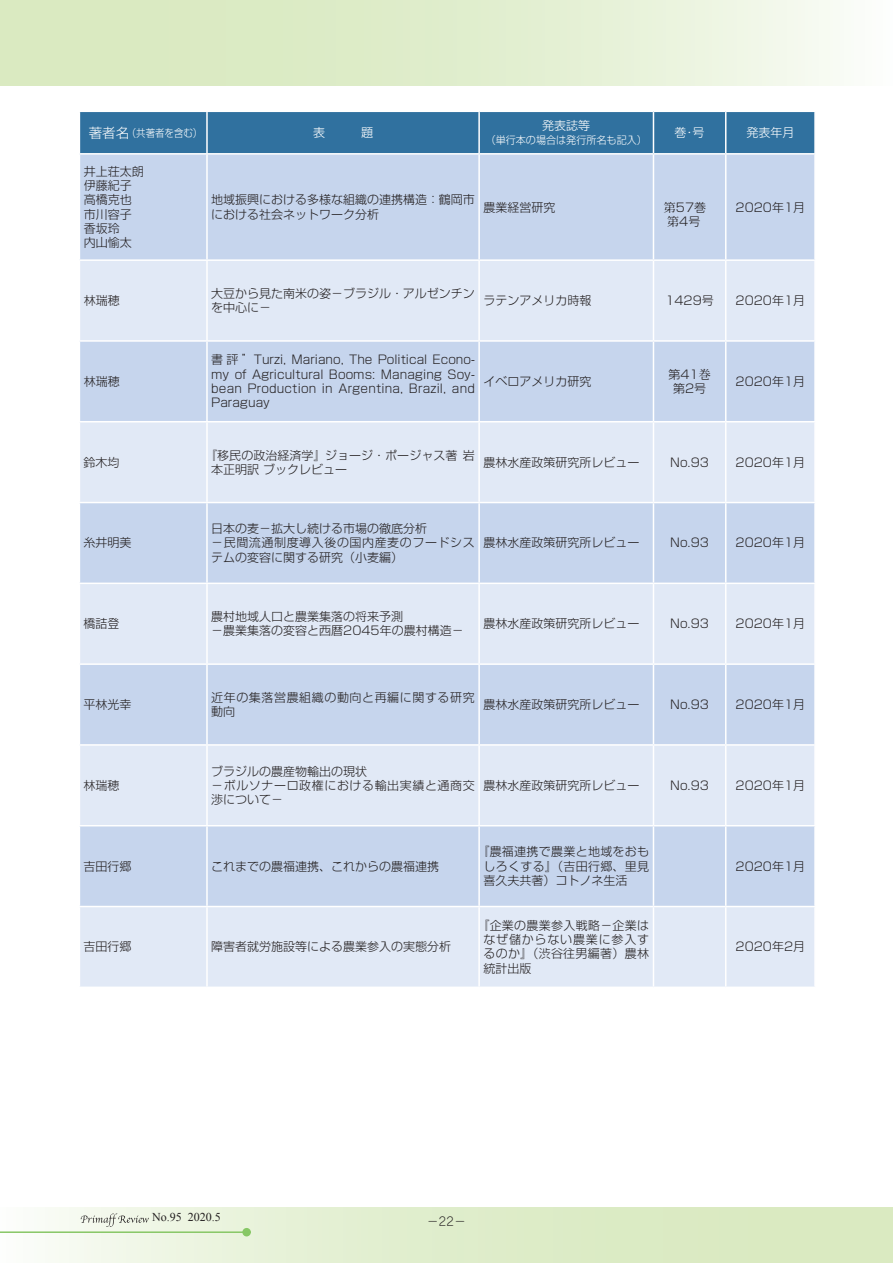
<style>
.page{position:relative;width:893px;height:1263px;background:#fff}
.page>*{position:absolute;margin:0;border:0;box-sizing:border-box;transform-origin:0 0}
.t1{font:300 12px/14.2px "Shin Go Pro";color:#231f20}
.t2{font:300 12px/14.2px "Shin Go Pro";letter-spacing:.05em;color:#231f20}
.t3{font:300 12px "Shin Go Pro";color:#fff}
.t4{font:12px "Times New Roman";color:#231f20}
.t5{font:300 12px "Jun 101 Pro";color:#231f20}
.t6{font:300 10.5px "Shin Go Pro";color:#fff;scale:.96 1}
.t7{font:300 10.5px "Shin Go Pro";color:#fff;scale:.9 1}
.s1{font-size:13.5px}
.s2{font-family:"Koz Min Pr 6 N";font-weight:400}
</style>
<div class="page">
<div style="left:0;top:1208px;width:893px;height:55px;background:linear-gradient(to right,#f4f9ee,#d3e6b6)"></div>
<div style="left:0;top:0;width:893px;height:85px;background:linear-gradient(to right,#d3e6b6,#f4f9ef)"></div>
<div style="left:80px;top:112px;width:734px;height:41px;background:#30719f"></div>
<div style="left:80px;top:155px;width:734px;height:104px;background:#c6d5ed"></div>
<svg style="left:80px;top:261px;width:734px;height:725px;background:#d5e0f2"></svg>
<hr style="left:206px;top:155px;width:2px;height:104px;background:#fff">
<hr style="left:478px;top:155px;width:2px;height:104px;background:#fff">
<hr style="left:653px;top:155px;width:1px;height:104px;background:#fff">
<hr style="left:725px;top:155px;width:1px;height:104px;background:#fff">
<hr style="left:206px;top:112px;width:2px;height:41px;background:#fff">
<hr style="left:478px;top:112px;width:2px;height:41px;background:#fff">
<hr style="left:653px;top:112px;width:1px;height:41px;background:#fff">
<hr style="left:725px;top:112px;width:1px;height:41px;background:#fff">
<hr style="left:206px;top:261px;width:2px;height:79px;background:#fff">
<hr style="left:478px;top:261px;width:2px;height:79px;background:#fff">
<hr style="left:653px;top:261px;width:1px;height:79px;background:#fff">
<hr style="left:725px;top:261px;width:1px;height:79px;background:#fff">
<hr style="left:79px;top:340px;width:128px;height:2px;background:#fff">
<hr style="left:207px;top:340px;width:272px;height:2px;background:#fff">
<hr style="left:206px;top:342px;width:2px;height:79px;background:#fff">
<hr style="left:479px;top:340px;width:174px;height:2px;background:#fff">
<hr style="left:478px;top:342px;width:2px;height:79px;background:#fff">
<hr style="left:653px;top:340px;width:73px;height:2px;background:#fff">
<hr style="left:653px;top:342px;width:1px;height:79px;background:#fff">
<hr style="left:726px;top:340px;width:90px;height:2px;background:#fff">
<hr style="left:725px;top:342px;width:1px;height:79px;background:#fff">
<hr style="left:79px;top:421px;width:128px;height:1px;background:#fff">
<hr style="left:207px;top:421px;width:272px;height:1px;background:#fff">
<hr style="left:206px;top:422px;width:2px;height:80px;background:#fff">
<hr style="left:479px;top:421px;width:174px;height:1px;background:#fff">
<hr style="left:478px;top:422px;width:2px;height:80px;background:#fff">
<hr style="left:653px;top:421px;width:73px;height:1px;background:#fff">
<hr style="left:653px;top:422px;width:1px;height:80px;background:#fff">
<hr style="left:726px;top:421px;width:90px;height:1px;background:#fff">
<hr style="left:725px;top:422px;width:1px;height:80px;background:#fff">
<hr style="left:79px;top:502px;width:128px;height:1px;background:#fff">
<hr style="left:207px;top:502px;width:272px;height:1px;background:#fff">
<hr style="left:206px;top:503px;width:2px;height:80px;background:#fff">
<hr style="left:479px;top:502px;width:174px;height:1px;background:#fff">
<hr style="left:478px;top:503px;width:2px;height:80px;background:#fff">
<hr style="left:653px;top:502px;width:73px;height:1px;background:#fff">
<hr style="left:653px;top:503px;width:1px;height:80px;background:#fff">
<hr style="left:726px;top:502px;width:90px;height:1px;background:#fff">
<hr style="left:725px;top:503px;width:1px;height:80px;background:#fff">
<hr style="left:79px;top:583px;width:128px;height:1px;background:#fff">
<hr style="left:207px;top:583px;width:272px;height:1px;background:#fff">
<hr style="left:206px;top:584px;width:2px;height:79px;background:#fff">
<hr style="left:479px;top:583px;width:174px;height:1px;background:#fff">
<hr style="left:478px;top:584px;width:2px;height:79px;background:#fff">
<hr style="left:653px;top:583px;width:73px;height:1px;background:#fff">
<hr style="left:653px;top:584px;width:1px;height:79px;background:#fff">
<hr style="left:726px;top:583px;width:90px;height:1px;background:#fff">
<hr style="left:725px;top:584px;width:1px;height:79px;background:#fff">
<hr style="left:79px;top:663px;width:128px;height:2px;background:#fff">
<hr style="left:207px;top:663px;width:272px;height:2px;background:#fff">
<hr style="left:206px;top:665px;width:2px;height:79px;background:#fff">
<hr style="left:479px;top:663px;width:174px;height:2px;background:#fff">
<hr style="left:478px;top:665px;width:2px;height:79px;background:#fff">
<hr style="left:653px;top:663px;width:73px;height:2px;background:#fff">
<hr style="left:653px;top:665px;width:1px;height:79px;background:#fff">
<hr style="left:726px;top:663px;width:90px;height:2px;background:#fff">
<hr style="left:725px;top:665px;width:1px;height:79px;background:#fff">
<hr style="left:79px;top:744px;width:128px;height:2px;background:#fff">
<hr style="left:207px;top:744px;width:272px;height:2px;background:#fff">
<hr style="left:206px;top:746px;width:2px;height:79px;background:#fff">
<hr style="left:479px;top:744px;width:174px;height:2px;background:#fff">
<hr style="left:478px;top:746px;width:2px;height:79px;background:#fff">
<hr style="left:653px;top:744px;width:73px;height:2px;background:#fff">
<hr style="left:653px;top:746px;width:1px;height:79px;background:#fff">
<hr style="left:726px;top:744px;width:90px;height:2px;background:#fff">
<hr style="left:725px;top:746px;width:1px;height:79px;background:#fff">
<hr style="left:79px;top:825px;width:128px;height:1px;background:#fff">
<hr style="left:207px;top:825px;width:272px;height:1px;background:#fff">
<hr style="left:206px;top:826px;width:2px;height:80px;background:#fff">
<hr style="left:479px;top:825px;width:174px;height:1px;background:#fff">
<hr style="left:478px;top:826px;width:2px;height:80px;background:#fff">
<hr style="left:653px;top:825px;width:73px;height:1px;background:#fff">
<hr style="left:653px;top:826px;width:1px;height:80px;background:#fff">
<hr style="left:726px;top:825px;width:90px;height:1px;background:#fff">
<hr style="left:725px;top:826px;width:1px;height:80px;background:#fff">
<hr style="left:79px;top:906px;width:128px;height:1px;background:#fff">
<hr style="left:207px;top:906px;width:272px;height:1px;background:#fff">
<hr style="left:206px;top:907px;width:2px;height:79px;background:#fff">
<hr style="left:479px;top:906px;width:174px;height:1px;background:#fff">
<hr style="left:478px;top:907px;width:2px;height:79px;background:#fff">
<hr style="left:653px;top:906px;width:73px;height:1px;background:#fff">
<hr style="left:653px;top:907px;width:1px;height:79px;background:#fff">
<hr style="left:726px;top:906px;width:90px;height:1px;background:#fff">
<hr style="left:725px;top:907px;width:1px;height:79px;background:#fff">
<hr style="left:0;top:1231px;width:251px;height:2px;background:#87c765">
<div style="left:242px;top:1228px;width:9px;height:8px;background:#87c765;border-radius:50%"></div>
<svg style="left:81px;top:1213px;width:68px;height:14px"></svg>
<p class="t7" style="left:89px;top:124px;width:128px"><span class="s1">著者名</span>（共著者を含む）</p>
<p class="t3" style="left:313px;top:123px;width:61px">表　　　題</p>
<p class="t3" style="left:542px;top:116px;width:49px">発表誌等</p>
<p class="t6" style="left:486px;top:131px;width:169px">（単行本の場合は発行所名も記入）</p>
<p class="t3" style="left:675px;top:123px;width:31px">巻・号</p>
<p class="t3" style="left:746px;top:123px;width:50px">発表年月</p>
<p class="t1" style="left:84px;top:163px;width:61px">井上荘太朗伊藤紀子高橋克也市川容子香坂玲<br>内山愉太</p>
<p class="t1" style="left:211px;top:191px;width:265px">地域振興における多様な組織の連携構造：鶴岡市における社会ネットワーク分析</p>
<p class="t1" style="left:483px;top:198px;width:73px">農業経営研究</p>
<p class="t1" style="left:664px;top:198px;width:44px"><span class="s2">第</span>57巻<span class="s2">第</span>4号</p>
<p class="t1" style="left:736px;top:198px;width:71px">2020年1月</p>
<p class="t1" style="left:84px;top:292px;width:37px">林瑞穂</p>
<p class="t1" style="left:211px;top:285px;width:265px">大豆から見た南米の姿－ブラジル・アルゼンチンを中心に－</p>
<p class="t1" style="left:483px;top:292px;width:109px">ラテンアメリカ時報</p>
<p class="t1" style="left:665px;top:292px;width:50px">1429号</p>
<p class="t1" style="left:736px;top:292px;width:71px">2020年1月</p>
<p class="t1" style="left:84px;top:373px;width:37px">林瑞穂</p>
<p class="t1" style="left:211px;top:351px;width:265px;text-align:justify">書評 ”Turzi, Mariano, The Political Econo&shy;my of Agricultural Booms: Managing Soy&shy;bean Production in Argentina, Brazil, and Paraguay</p>
<p class="t1" style="left:483px;top:373px;width:109px">イベロアメリカ研究</p>
<p class="t1" style="left:668px;top:366px;width:44px;text-align:center">第41<span class="s2">巻</span>第2号</p>
<p class="t1" style="left:736px;top:373px;width:71px">2020年1月</p>
<p class="t1" style="left:84px;top:453px;width:37px">鈴木均</p>
<p class="t1" style="left:211px;top:446px;width:265px;text-indent:-6px">『移民の政治経済学』ジョージ・ポージャス著 岩本正明訳 ブックレビュー</p>
<p class="t1" style="left:483px;top:453px;width:157px">農林水産政策研究所レビュー</p>
<p class="t1" style="left:670px;top:453px;width:40px">No.93</p>
<p class="t1" style="left:736px;top:453px;width:71px">2020年1月</p>
<p class="t1" style="left:84px;top:534px;width:49px">糸井明美</p>
<p class="t1" style="left:211px;top:520px;width:265px">日本の麦－拡大し続ける市場の徹底分析<br>－民間流通制度導入後の国内産麦のフードシステムの変容に関する研究（小麦編）</p>
<p class="t1" style="left:483px;top:534px;width:157px">農林水産政策研究所レビュー</p>
<p class="t1" style="left:670px;top:534px;width:40px">No.93</p>
<p class="t1" style="left:736px;top:534px;width:71px">2020年1月</p>
<p class="t1" style="left:84px;top:615px;width:37px">橋詰登</p>
<p class="t1" style="left:211px;top:608px;width:254px">農村地域人口と農業集落の将来予測<br>－農業集落の変容と西暦2045年の農村構造－</p>
<p class="t1" style="left:483px;top:615px;width:157px">農林水産政策研究所レビュー</p>
<p class="t1" style="left:670px;top:615px;width:40px">No.93</p>
<p class="t1" style="left:736px;top:615px;width:71px">2020年1月</p>
<p class="t1" style="left:84px;top:696px;width:49px">平林光幸</p>
<p class="t2" style="left:211px;top:689px;width:265px">近年の集落営農組織の動向と再編に関する研究動向</p>
<p class="t1" style="left:483px;top:696px;width:157px">農林水産政策研究所レビュー</p>
<p class="t1" style="left:670px;top:696px;width:40px">No.93</p>
<p class="t1" style="left:736px;top:696px;width:71px">2020年1月</p>
<p class="t1" style="left:84px;top:777px;width:37px">林瑞穂</p>
<p class="t2" style="left:211px;top:762px;width:265px">ブラジルの農産物輸出の現状<br>－ボルソナーロ政権における輸出実績と通商交渉について－</p>
<p class="t1" style="left:483px;top:777px;width:157px">農林水産政策研究所レビュー</p>
<p class="t1" style="left:670px;top:777px;width:40px">No.93</p>
<p class="t1" style="left:736px;top:777px;width:71px">2020年1月</p>
<p class="t1" style="left:84px;top:857px;width:49px">吉田行郷</p>
<p class="t1" style="left:211px;top:857px;width:229px">これまでの農福連携、これからの農福連携</p>
<p class="t1" style="left:84px;top:938px;width:49px">吉田行郷</p>
<p class="t1" style="left:211px;top:938px;width:241px">障害者就労施設等による農業参入の実態分析</p>
<p class="t1" style="left:483px;top:843px;width:167px;text-align:justify;text-indent:-6px">『農福連携で農業と地域をおもしろくする』（吉田行郷、里見喜久夫共著）コトノネ生活</p>
<p class="t1" style="left:483px;top:917px;width:167px;text-align:justify;text-indent:-6px">『企業の農業参入戦略－企業はなぜ儲からない農業に参入するのか』（渋谷往男編著）農林統計出版</p>
<p class="t1" style="left:736px;top:857px;width:71px">2020年1月</p>
<p class="t1" style="left:736px;top:938px;width:71px">2020年2月</p>
<p class="t4" style="left:152px;top:1209px;width:70px">No.95 2020.5</p>
<p class="t5" style="left:427px;top:1212px;width:41px">−22−</p>
</div>
